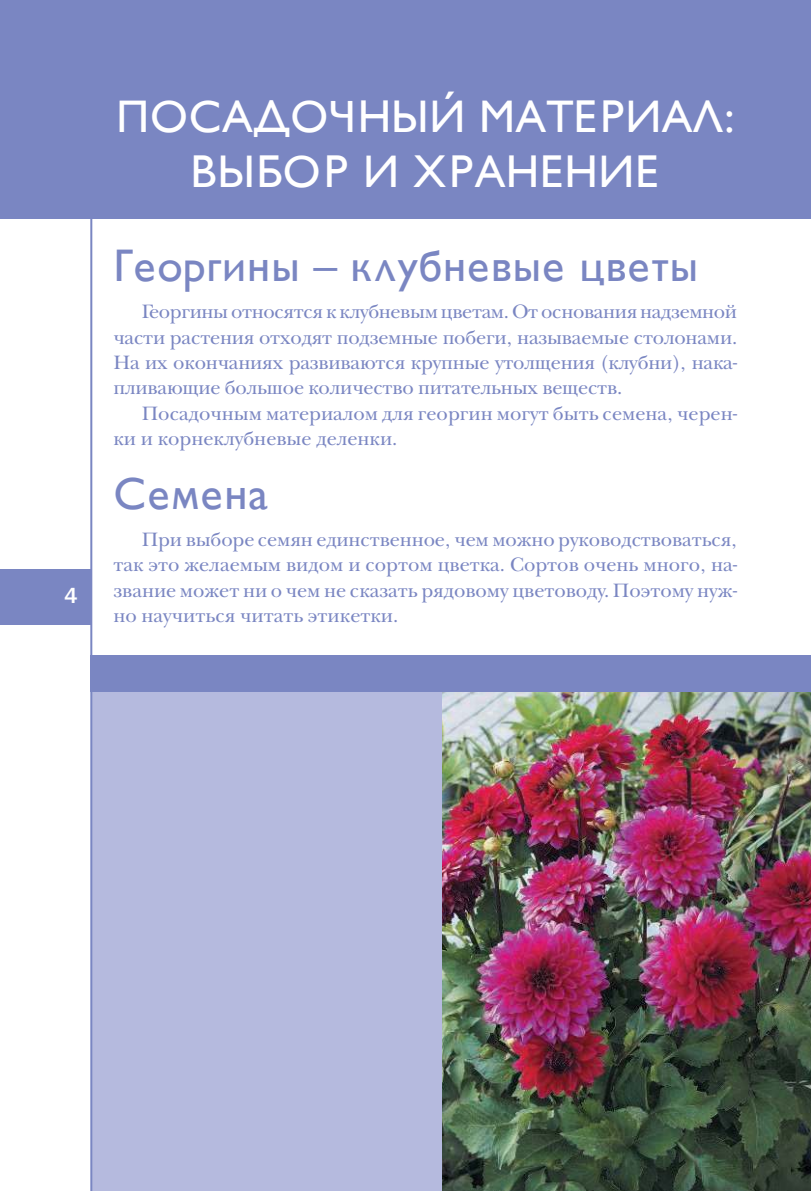
<style>
.page{position:relative;width:811px;height:1191px;background:#fff}
.page>*{position:absolute;margin:0;border:0;box-sizing:border-box;transform-origin:0 0}
.t1{font:46px/55.2px "Gill Sans";letter-spacing:-.01em;color:#fff;text-align:center}
.t2{font:46px "Gill Sans";color:#7a86c2}
.t3{font:22px "Franklin Gothic Medium C";color:#fff}
.t4{font:20px/25.2px "New Baskerville C";color:#7a86c2;text-align:justify}
</style>
<div class="page">
<div style="left:91px;top:682px;width:351px;height:509px;background:#b5bade"></div>
<img style="left:442px;top:692px;width:369px;height:499px">
<div style="left:0;top:569px;width:91px;height:55px;background:#7a86c2"></div>
<hr style="left:90px;top:0;width:2px;height:1191px;background:#7a86c2">
<div style="left:0;top:0;width:811px;height:219px;background:#7a86c2"></div>
<div style="left:91px;top:655px;width:720px;height:37px;background:#7a86c2"></div>
<p class="t3" style="left:64px;top:583px;width:15px">4</p>
<h1 class="t1" style="left:116px;top:90px;width:620px">ПОСАДОЧНЫЙ МАТЕРИАЛ:<br>ВЫБОР И ХРАНЕНИЕ</h1>
<h1 class="t2" style="left:113px;top:241px;width:587px">Георгины – клубневые цветы</h1>
<p class="t4" style="left:113px;top:301px;width:625px;text-indent:28px">Георгины относятся к клубневым цветам. От основания надземной части растения отходят подземные побеги, называемые столонами.<br>На их окончаниях развиваются крупные утолщения (клубни), нака&shy;пливающие большое количество питательных веществ.</p>
<p class="t4" style="left:113px;top:402px;width:625px;text-indent:28px">Посадочным материалом для георгин могут быть семена, черен&shy;ки и корнеклубневые деленки.</p>
<h1 class="t2" style="left:113px;top:468px;width:157px">Семена</h1>
<p class="t4" style="left:113px;top:529px;width:625px;text-indent:28px">При выборе семян единственное, чем можно руководствоваться, так это желаемым видом и сортом цветка. Сортов очень много, на&shy;звание может ни о чем не сказать рядовому цветоводу. Поэтому нуж&shy;но научиться читать этикетки.</p>
</div>
